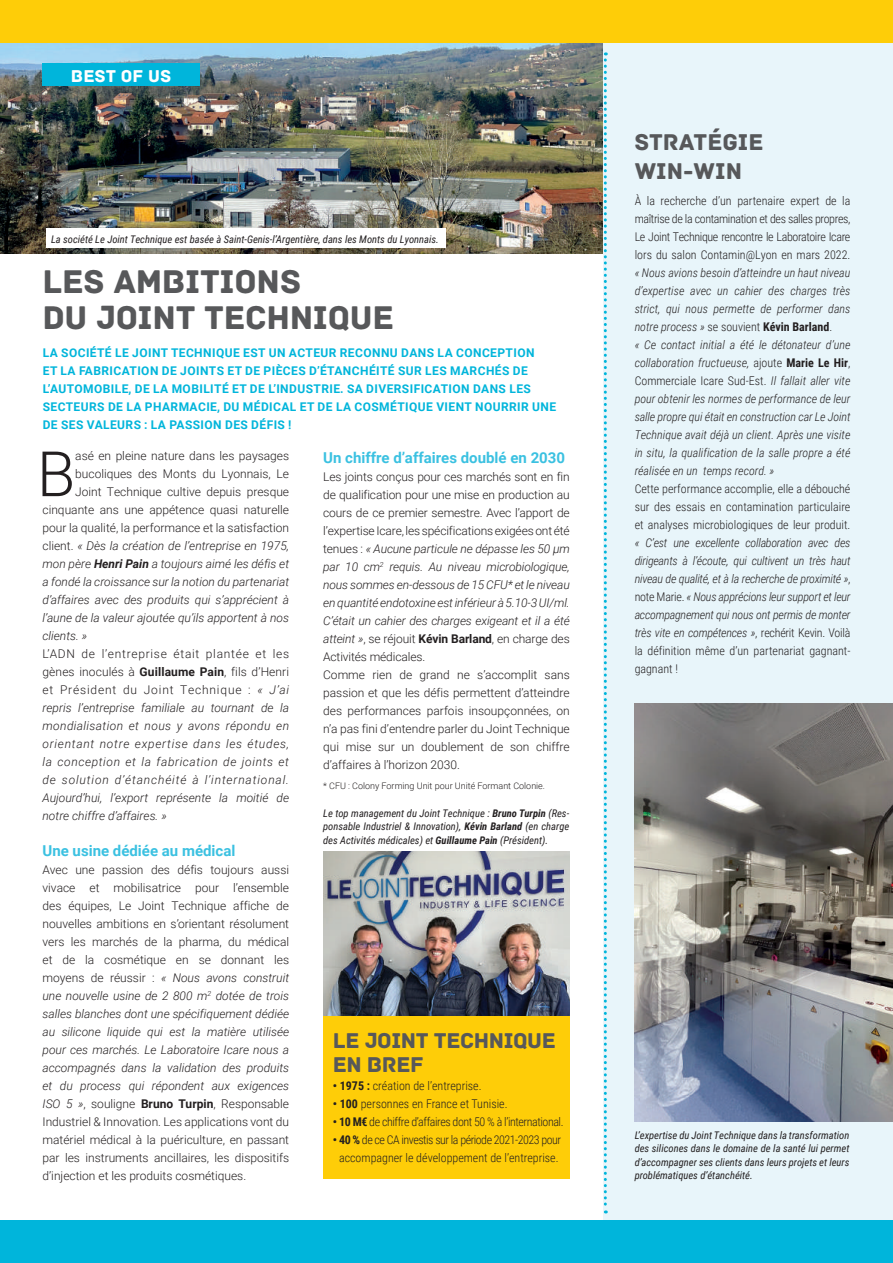
<style>
.page{position:relative;width:893px;height:1263px;background:#fff}
.page>*{position:absolute;margin:0;border:0;box-sizing:border-box;transform-origin:0 0}
.t1{font:300 62.7px "Roboto";color:#231f20}
.t2{font:34.5px/36px "Archive";letter-spacing:-.01em;color:#57585a}
.t3{font:24px/28.8px "Archive";color:#57585a}
.t4{font:22.5px/24px "Archive";letter-spacing:-.02em;color:#57585a}
.t5{font:18px "Archive";color:#fff}
.t6{font:700 15px "Roboto";color:#3bc1e1}
.t7{font:300 12px/18px "Roboto";color:#231f20;text-align:justify}
.t8{font:italic 300 12px/18px "Roboto Condensed";color:#231f20}
.t9{font:italic 300 12px/18px "Roboto";color:#231f20;text-align:justify}
.t10{font:300 12px/18px "Roboto Condensed";color:#231f20;text-align:justify}
.t11{font:700 12px/18px "Roboto";letter-spacing:.035em;color:#00b5db}
.t12{font:300 12px "Roboto Condensed";letter-spacing:-.035em;color:#231f20}
.t13{font:italic 10.5px/13.5px "Roboto Condensed";color:#231f20;text-align:justify}
.t14{font:300 9px "Roboto";color:#231f20}
.s1{font-style:normal}
.s2{font-weight:700}
.s3{font-weight:700;font-style:normal}
.s4{font-style:italic}
</style>
<div class="page">
<img style="left:0;top:43px;width:604px;height:211px">
<img style="left:323px;top:852px;width:246px;height:164px">
<div style="left:604px;top:24px;width:289px;height:1215px;background:#e8f5fa"></div>
<div style="left:0;top:1220px;width:893px;height:43px;background:#00b5db"></div>
<div style="left:0;top:0;width:893px;height:43px;background:#fecd08"></div>
<div style="left:43px;top:64px;width:157px;height:22px;background:#00b5db"></div>
<div style="left:323px;top:1016px;width:246px;height:163px;background:#fecd08"></div>
<svg style="left:604px;top:52px;width:3px;height:1161px"></svg>
<div style="left:47px;top:228px;width:399px;height:20px;background:#fff"></div>
<img style="left:635px;top:703px;width:258px;height:418px">
<h3 class="t5" style="left:71px;top:65px;width:102px">BEST OF US</h3>
<p class="t13" style="left:51px;top:233px;width:389px">La société Le Joint Technique est basée à Saint-Genis-l’Argentière, dans les Monts du Lyonnais.</p>
<h2 class="t2" style="left:43px;top:264px;width:353px">LES AMBITIONS<br>DU JOINT TECHNIQUE</h2>
<p class="t11" style="left:43px;top:343px;width:515px">LA SOCIÉTÉ LE JOINT TECHNIQUE EST UN ACTEUR RECONNU DANS LA CONCEPTION<br>ET LA FABRICATION DE JOINTS ET DE PIÈCES D’ÉTANCHÉITÉ SUR LES MARCHÉS DE L’AUTOMOBILE, DE LA MOBILITÉ ET DE L’INDUSTRIE. SA DIVERSIFICATION DANS LES SECTEURS DE LA PHARMACIE, DU MÉDICAL ET DE LA COSMÉTIQUE VIENT NOURRIR UNE DE SES VALEURS : LA PASSION DES DÉFIS !</p>
<h1 class="t1" style="left:37px;top:430px;width:40px">B</h1>
<p class="t7" style="left:75px;top:446px;width:215px">asé en pleine nature dans les paysages</p>
<p class="t7" style="left:75px;top:464px;width:215px">bucoliques des Monts du Lyonnais, Le</p>
<p class="t7" style="left:75px;top:482px;width:215px">Joint Technique cultive depuis presque</p>
<p class="t7" style="left:43px;top:500px;width:248px">cinquante ans une appétence quasi naturelle</p>
<p class="t7" style="left:43px;top:518px;width:248px">pour la qualité, la performance et la satisfaction</p>
<p class="t9" style="left:43px;top:536px;width:248px"><span class="s1">client.</span> « Dès la création de l’entreprise en 1975,</p>
<p class="t9" style="left:43px;top:554px;width:248px">mon père <span class="s2">Henri Pain</span> a toujours aimé les défis et</p>
<p class="t9" style="left:43px;top:572px;width:248px">a fondé la croissance sur la notion du partenariat</p>
<p class="t9" style="left:43px;top:590px;width:248px">d’affaires avec des produits qui s’apprécient à</p>
<p class="t9" style="left:43px;top:608px;width:248px">l’aune de la valeur ajoutée qu’ils apportent à nos</p>
<p class="t9" style="left:43px;top:626px;width:46px">clients. »</p>
<p class="t9" style="left:43px;top:644px;width:248px"><span class="s1">L’ADN de l’entreprise était plantée et les gènes inoculés à</span> <span class="s3">Guillaume Pain</span><span class="s1">, fils d’Henri et Président du Joint Technique :</span> « J’ai repris l’entreprise familiale au tournant de la mondialisation et nous y avons répondu en orientant notre expertise dans les études, la conception et la fabrication de joints et de solution d’étanchéité à l’international.<br>Aujourd’hui, l’export représente la moitié de notre chiffre d’affaires. »</p>
<p class="t6" style="left:43px;top:840px;width:194px">Une usine dédiée au médical</p>
<p class="t7" style="left:43px;top:860px;width:248px">Avec une passion des défis toujours aussi vivace et mobilisatrice pour l’ensemble des équipes, Le Joint Technique affiche de nouvelles ambitions en s’orientant résolument vers les marchés de la pharma, du médical et de la cosmétique en se donnant les moyens de réussir : <span class="s4">« Nous avons construit une nouvelle usine de 2 800 m</span><sup>2</sup> <span class="s4">dotée de trois salles blanches dont une spécifiquement dédiée au silicone liquide qui est la matière utilisée pour ces marchés. Le Laboratoire Icare nous a accompagnés dans la validation des produits et du process qui répondent aux exigences ISO 5 »</span>, souligne <span class="s2">Bruno Turpin</span>, Responsable Industriel &amp; Innovation. Les applications vont du matériel médical à la puériculture, en passant par les instruments ancillaires, les dispositifs d’injection et les produits cosmétiques.</p>
<p class="t6" style="left:323px;top:447px;width:243px">Un chiffre d’affaires doublé en 2030</p>
<p class="t7" style="left:323px;top:468px;width:248px;text-align:left">Les joints conçus pour ces marchés sont en fin de qualification pour une mise en production au cours de ce premier semestre. Avec l’apport de l’expertise Icare, les spécifications exigées ont été tenues : <span class="s4">« Aucune particule ne dépasse les 50 μm par 10 cm</span><sup>2</sup> <span class="s4">requis. Au niveau microbiologique, nous sommes en-dessous de 15 CFU* et le niveau en quantité endotoxine est inférieur à 5.10‑3 UI/ml.<br>C’était un cahier des charges exigeant et il a été atteint »</span>, se réjouit <span class="s2">Kévin Barland</span>, en charge des Activités médicales.<br>Comme rien de grand ne s’accomplit sans passion et que les défis permettent d’atteindre des performances parfois insoupçonnées, on n’a pas fini d’entendre parler du Joint Technique qui mise sur un doublement de son chiffre d’affaires à l’horizon 2030.</p>
<p class="t14" style="left:323px;top:779px;width:223px">* CFU : Colony Forming Unit pour Unité Formant Colonie.</p>
<p class="t13" style="left:323px;top:806px;width:248px">Le top management du Joint Technique : <span class="s2">Bruno Turpin</span> (Res&shy;ponsable Industriel &amp; Innovation), <span class="s2">Kévin Barland</span> (en charge des Activités médicales) et <span class="s2">Guillaume Pain</span> (Président).</p>
<h3 class="t4" style="left:333px;top:1029px;width:225px">LE JOINT TECHNIQUE<br>EN BREF</h3>
<p class="t10" style="left:333px;top:1076px;width:150px"><span class="s2">• 1975 :</span> création de l’entreprise.</p>
<p class="t10" style="left:333px;top:1094px;width:176px"><span class="s2">• 100</span> personnes en France et Tunisie.</p>
<p class="t12" style="left:333px;top:1113px;width:232px"><span class="s2">• 10 M€</span> de chiffre d’affaires dont 50 % à l’international.</p>
<p class="t10" style="left:333px;top:1130px;width:230px;text-align:center"><span class="s2">• 40 %</span> de ce CA investis sur la période 2021‑2023 pour accompagner le développement de l’entreprise.</p>
<h3 class="t3" style="left:635px;top:128px;width:131px">STRATÉGIE<br>WIN-WIN</h3>
<p class="t10" style="left:635px;top:191px;width:217px">À la recherche d’un partenaire expert de la maîtrise de la contamination et des salles propres, Le Joint Technique rencontre le Laboratoire Icare lors du salon Contamin@Lyon en mars 2022.</p>
<p class="t8" style="left:635px;top:263px;width:217px">« Nous avions besoin d’atteindre un haut niveau d’expertise avec un cahier des charges très strict, qui nous permette de performer dans notre process » <span class="s1">se souvient</span> <span class="s3">Kévin Barland</span><span class="s1">.<br></span>« Ce contact initial a été le détonateur d’une collaboration fructueuse, <span class="s1">ajoute</span> <span class="s3">Marie Le Hir</span><span class="s1">, Commerciale Icare Sud-Est.</span> Il fallait aller vite pour obtenir les normes de performance de leur salle propre qui était en construction car Le Joint Technique avait déjà un client. Après une visite in situ, la qualification de la salle propre a été réalisée en un temps record. »</p>
<p class="t10" style="left:635px;top:479px;width:217px">Cette performance accomplie, elle a débouché sur des essais en contamination particulaire et analyses microbiologiques de leur produit.</p>
<p class="t8" style="left:635px;top:533px;width:217px;text-align:justify">« C’est une excellente collaboration avec des dirigeants à l’écoute, qui cultivent un très haut niveau de qualité, et à la recherche de proximité »<span class="s1">, note Marie.</span> « Nous apprécions leur support et leur accompagnement qui nous ont permis de monter très vite en compétences »<span class="s1">, rechérit Kevin. Voilà la définition même d’un partenariat gagnant&shy;gagnant !</span></p>
<p class="t13" style="left:635px;top:1128px;width:216px">L’expertise du Joint Technique dans la transformation des silicones dans le domaine de la santé lui permet d’accompagner ses clients dans leurs projets et leurs problématiques d’étanchéité.</p>
</div>
